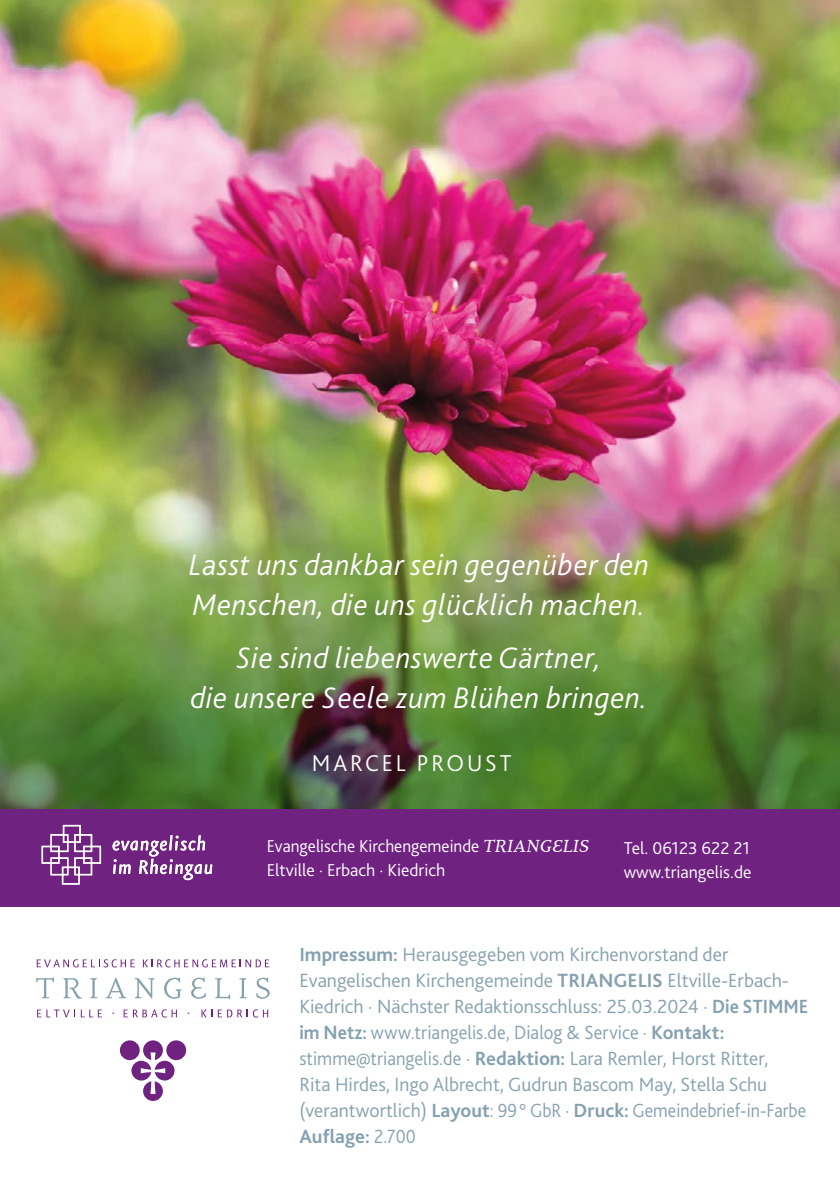
<style>
.page{position:relative;width:840px;height:1191px;background:#fff}
.page>*{position:absolute;margin:0;border:0;box-sizing:border-box;transform-origin:0 0}
.t1{font:italic 300 31px/40px "Bliss 2";letter-spacing:.02em;color:#fff}
.t2{font:300 24px "Bliss 2";letter-spacing:.12em;color:#fff}
.t3{font:300 20px/26px "Bliss 2";color:#85a0af}
.t4{font:300 18px/24px "Bliss 2";color:#fff}
.s1{font-family:"Eplica";font-weight:500;font-style:italic}
.s2{font-weight:700}
</style>
<div class="page">
<img style="left:0;top:0;width:839px;height:391px">
<img style="left:0;top:391px;width:839px;height:418px">
<svg style="left:36px;top:977px;width:18px;height:21px"></svg>
<svg style="left:63px;top:978px;width:19px;height:20px"></svg>
<svg style="left:90px;top:978px;width:7px;height:20px"></svg>
<svg style="left:106px;top:977px;width:20px;height:21px"></svg>
<svg style="left:135px;top:978px;width:19px;height:20px"></svg>
<svg style="left:164px;top:977px;width:17px;height:21px"></svg>
<svg style="left:191px;top:977px;width:15px;height:21px"></svg>
<svg style="left:215px;top:978px;width:15px;height:21px"></svg>
<svg style="left:239px;top:978px;width:7px;height:20px"></svg>
<svg style="left:256px;top:977px;width:13px;height:21px"></svg>
<svg style="left:37px;top:959px;width:98px;height:8px"></svg>
<svg style="left:143px;top:959px;width:126px;height:8px"></svg>
<svg style="left:37px;top:1009px;width:38px;height:8px"></svg>
<svg style="left:81px;top:1009px;width:21px;height:8px"></svg>
<svg style="left:123px;top:1009px;width:54px;height:8px"></svg>
<svg style="left:201px;top:1009px;width:11px;height:8px"></svg>
<svg style="left:218px;top:1009px;width:50px;height:8px"></svg>
<svg style="left:120px;top:1040px;width:66px;height:61px"></svg>
<div style="left:0;top:809px;width:839px;height:97px;background:#702281"></div>
<svg style="left:112px;top:835px;width:100px;height:45px"></svg>
<svg style="left:41px;top:824px;width:61px;height:61px"></svg>
<h1 class="t1" style="left:189px;top:544px;width:461px">Lasst uns dankbar sein gegenüber den<br>Menschen, die uns glücklich machen.</h1>
<h1 class="t1" style="left:190px;top:637px;width:458px;text-align:center">Sie sind liebenswerte Gärtner,<br>die unsere Seele zum Blühen bringen.</h1>
<p class="t2" style="left:312px;top:748px;width:201px">MARCEL PROUST</p>
<p class="t4" style="left:266px;top:834px;width:324px">Evangelische Kirchengemeinde <span class="s1">TRIANGELIS<br></span>Eltville · Erbach · Kiedrich</p>
<p class="t4" style="left:623px;top:835px;width:129px">Tel. 06123 622 21 www.triangelis.de</p>
<p class="t3" style="left:299px;top:941px;width:510px"><span class="s2">Impressum:</span> Herausgegeben vom Kirchenvorstand der Evangelischen Kirchengemeinde <span class="s2">TRIANGELIS</span> Eltville-Erbach-Kiedrich · Nächster Redaktionsschluss: 25.03.2024 · <span class="s2">Die STIMME im Netz:</span> www.triangelis.de, Dialog &amp; Service · <span class="s2">Kontakt: </span>stimme@triangelis.de · <span class="s2">Redaktion:</span> Lara Remler, Horst Ritter,<br>Rita Hirdes, Ingo Albrecht, Gudrun Bascom May, Stella Schu (verantwortlich) <span class="s2">Layout</span>: 99 ° GbR · <span class="s2">Druck:</span> Gemeindebrief-in-Farbe <span class="s2">Auflage:</span> 2.700</p>
</div>
